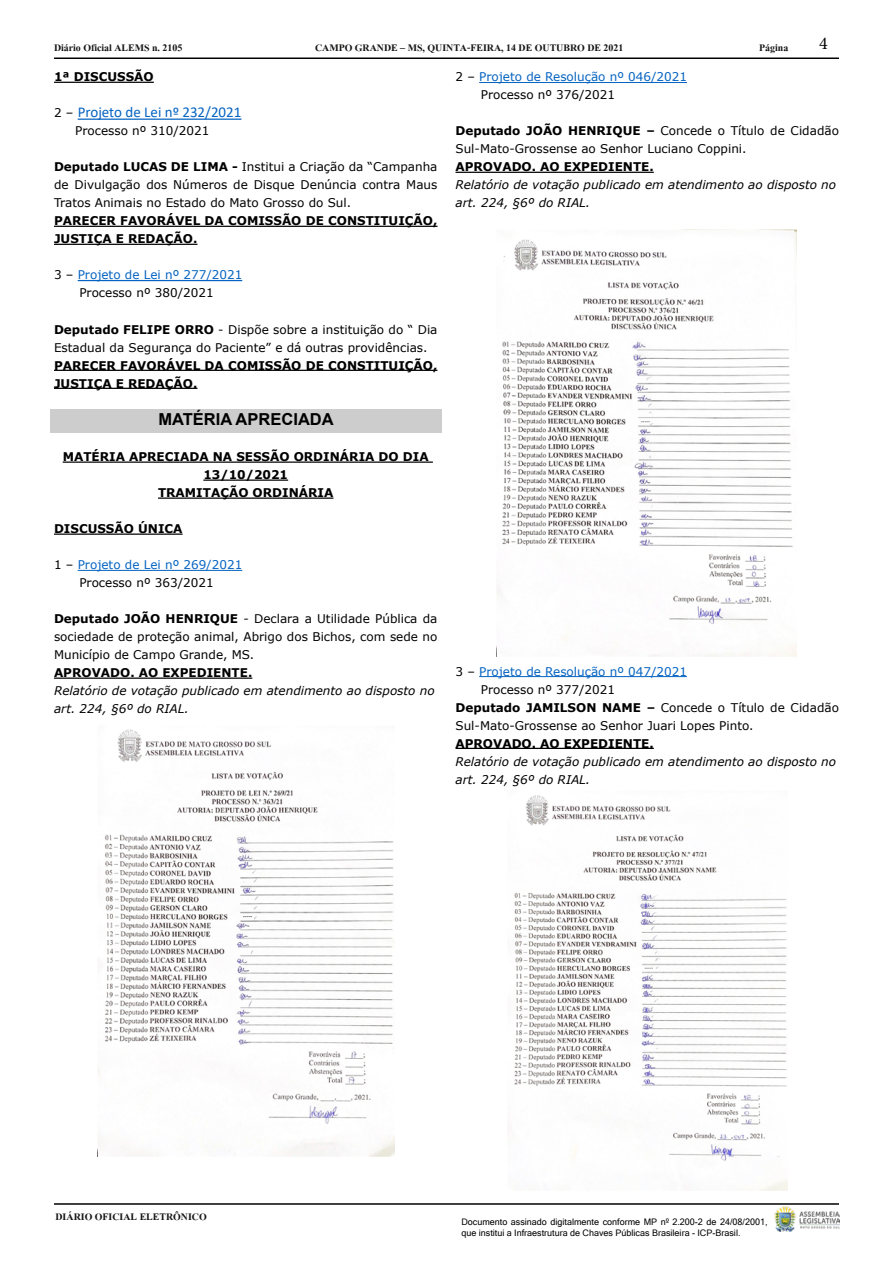
<style>
.page{position:relative;width:893px;height:1263px;background:#fff}
.page>*{position:absolute;margin:0;border:0;box-sizing:border-box;transform-origin:0 0}
.t1{font:18px "Minion Pro";color:#000}
.t2{font:700 16.5px "Arial";color:#000}
.t3{font:700 15px "Angsana New";color:#161413}
.t4{font:15px "Calibri";color:#0563c1}
.t5{font:12px/18px "Verdana";color:#000;text-align:justify}
.t6{font:700 12px/18px "Verdana";color:#000}
.t7{font:italic 12px/18px "Verdana";color:#000}
.t8{font:12px/18px "Verdana";color:#0563c1;text-align:center}
.t9{font:9px/10.8px "Microsoft Sans Serif";color:#000}
.s1{font-family:"Verdana";font-size:12px;color:#000}
.s2{font-weight:700}
.s3{color:#000}
</style>
<div class="page">
<hr style="left:54px;top:58px;width:785px;height:1px;background:#000">
<hr style="left:54px;top:1203px;width:785px;height:2px;background:#000">
<img style="left:774px;top:1206px;width:66px;height:25px">
<hr style="left:54px;top:82px;width:100px;height:1px;background:#000">
<hr style="left:78px;top:119px;width:163px;height:1px;background:#0563c1">
<hr style="left:54px;top:226px;width:383px;height:1px;background:#000">
<hr style="left:54px;top:244px;width:143px;height:1px;background:#000">
<hr style="left:78px;top:280px;width:164px;height:1px;background:#0563c1">
<hr style="left:54px;top:370px;width:383px;height:1px;background:#000">
<hr style="left:54px;top:388px;width:143px;height:1px;background:#000">
<div style="left:50px;top:409px;width:392px;height:24px;background:#cdcdcd"></div>
<hr style="left:63px;top:461px;width:370px;height:2px;background:#000">
<hr style="left:203px;top:479px;width:85px;height:2px;background:#000">
<hr style="left:158px;top:497px;width:175px;height:2px;background:#000">
<hr style="left:54px;top:533px;width:129px;height:2px;background:#000">
<hr style="left:78px;top:570px;width:164px;height:1px;background:#0563c1">
<hr style="left:54px;top:677px;width:198px;height:2px;background:#000">
<hr style="left:479px;top:82px;width:208px;height:1px;background:#0563c1">
<hr style="left:455px;top:172px;width:199px;height:1px;background:#000">
<hr style="left:479px;top:676px;width:208px;height:1px;background:#0563c1">
<hr style="left:455px;top:748px;width:199px;height:1px;background:#000">
<img style="left:97px;top:729px;width:297px;height:428px">
<img style="left:497px;top:230px;width:300px;height:426px">
<img style="left:509px;top:795px;width:278px;height:396px">
<p class="t3" style="left:54px;top:36px;width:130px">Diário Oficial ALEMS n. 2105</p>
<p class="t3" style="left:315px;top:36px;width:310px">CAMPO GRANDE – MS, QUINTA-FEIRA, 14 DE OUTUBRO DE 2021</p>
<p class="t3" style="left:759px;top:36px;width:31px">Página</p>
<h1 class="t1" style="left:819px;top:31px;width:10px">4</h1>
<p class="t6" style="left:54px;top:68px;width:101px">1ª DISCUSSÃO</p>
<p class="t4" style="left:54px;top:102px;width:189px"><span class="s1">2 –</span> Projeto de Lei nº 232/2021</p>
<p class="t5" style="left:75px;top:122px;width:136px">Processo nº 310/2021</p>
<p class="t5" style="left:54px;top:158px;width:385px"><span class="s2">Deputado LUCAS DE LIMA -</span> Institui a Criação da “Campanha de Divulgação dos Números de Disque Denúncia contra Maus Tratos Animais no Estado do Mato Grosso do Sul.</p>
<p class="t6" style="left:54px;top:212px;width:385px">PARECER FAVORÁVEL DA COMISSÃO DE CONSTITUIÇÃO,<br>JUSTIÇA E REDAÇÃO.</p>
<p class="t8" style="left:54px;top:266px;width:190px"><span class="s3">3 –</span> Projeto de Lei nº 277/2021<br><span class="s3">Processo nº 380/2021</span></p>
<p class="t5" style="left:54px;top:320px;width:385px"><span class="s2">Deputado FELIPE ORRO</span> - Dispõe sobre a instituição do “ Dia<br>Estadual da Segurança do Paciente” e dá outras providências.</p>
<p class="t6" style="left:54px;top:356px;width:385px">PARECER FAVORÁVEL DA COMISSÃO DE CONSTITUIÇÃO,<br>JUSTIÇA E REDAÇÃO.</p>
<h2 class="t2" style="left:158px;top:408px;width:177px">MATÉRIA APRECIADA</h2>
<p class="t6" style="left:63px;top:448px;width:368px;text-align:center">MATÉRIA APRECIADA NA SESSÃO ORDINÁRIA DO DIA<br>13/10/2021<br>TRAMITAÇÃO ORDINÁRIA</p>
<p class="t6" style="left:54px;top:520px;width:130px">DISCUSSÃO ÚNICA</p>
<p class="t8" style="left:54px;top:556px;width:190px"><span class="s3">1 –</span> Projeto de Lei nº 269/2021<br><span class="s3">Processo nº 363/2021</span></p>
<p class="t5" style="left:54px;top:610px;width:385px"><span class="s2">Deputado JOÃO HENRIQUE</span> - Declara a Utilidade Pública da sociedade de proteção animal, Abrigo dos Bichos, com sede no Município de Campo Grande, MS.</p>
<p class="t6" style="left:54px;top:664px;width:200px">APROVADO. AO EXPEDIENTE.</p>
<p class="t7" style="left:54px;top:682px;width:382px">Relatório de votação publicado em atendimento ao disposto no art. 224, §6º do RIAL.</p>
<p class="t8" style="left:481px;top:68px;width:208px;text-align:left;text-indent:-25px"><span class="s3">2 –</span> Projeto de Resolução nº 046/2021<br><span class="s3">Processo nº 376/2021</span></p>
<p class="t5" style="left:455px;top:122px;width:385px"><span class="s2">Deputado JOÃO HENRIQUE –</span> Concede o Título de Cidadão<br>Sul-Mato-Grossense ao Senhor Luciano Coppini.</p>
<p class="t6" style="left:455px;top:158px;width:200px">APROVADO. AO EXPEDIENTE.</p>
<p class="t7" style="left:455px;top:176px;width:382px">Relatório de votação publicado em atendimento ao disposto no art. 224, §6º do RIAL.</p>
<p class="t8" style="left:455px;top:662px;width:233px"><span class="s3">3 –</span> Projeto de Resolução nº 047/2021</p>
<p class="t5" style="left:481px;top:680px;width:136px">Processo nº 377/2021</p>
<p class="t5" style="left:455px;top:698px;width:385px"><span class="s2">Deputado JAMILSON NAME –</span> Concede o Título de Cidadão</p>
<p class="t5" style="left:455px;top:716px;width:300px">Sul-Mato-Grossense ao Senhor Juari Lopes Pinto.</p>
<p class="t6" style="left:455px;top:734px;width:200px">APROVADO. AO EXPEDIENTE.</p>
<p class="t7" style="left:455px;top:752px;width:382px">Relatório de votação publicado em atendimento ao disposto no art. 224, §6º do RIAL.</p>
<p class="t3" style="left:56px;top:1205px;width:153px">DIÁRIO OFICIAL ELETRÔNICO</p>
<p class="t9" style="left:461px;top:1216px;width:308px">Documento assinado digitalmente conforme MP nº 2.200-2 de 24/08/2001, que institui a Infraestrutura de Chaves Públicas Brasileira - ICP-Brasil.</p>
</div>
